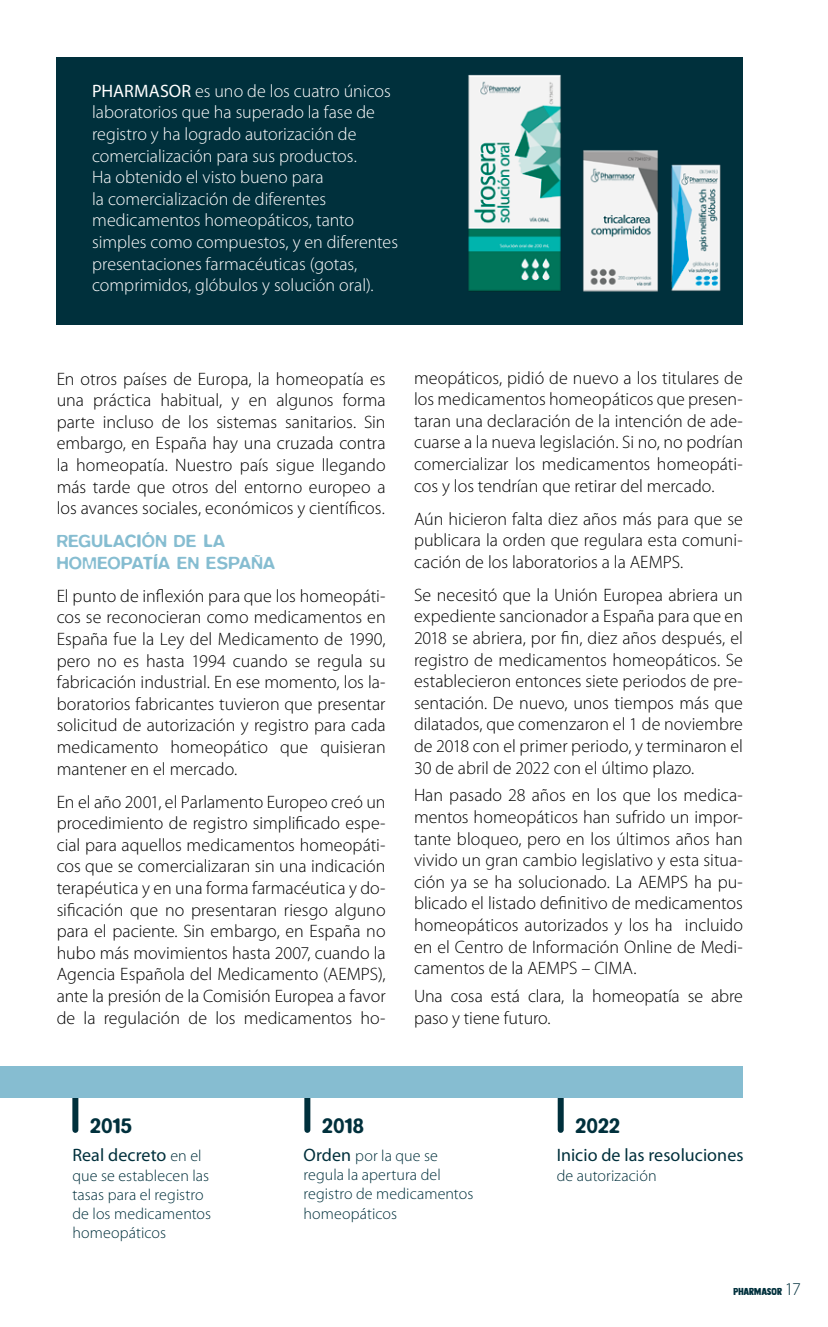
<style>
.page{position:relative;width:828px;height:1327px;background:#fff}
.page>*{position:absolute;margin:0;border:0;box-sizing:border-box;transform-origin:0 0}
.t1{font:500 22px "Blur";letter-spacing:.005em;color:#00303c}
.t2{font:300 18px/21.6px "Myriad Pro";color:#000;text-align:justify}
.t3{font:300 18px/21.6px "Myriad Pro";color:#fff}
.t4{font:18px "Myriad Pro";letter-spacing:.005em;color:#00303c}
.t5{font:500 18px/21.6px "Blur";letter-spacing:.02em;color:#86bdd1}
.t6{font:300 16px/19.2px "Myriad Pro";letter-spacing:.005em;color:#00303c}
.t7{font:10px "DK Longreach";color:#00303c}
.s1{font-weight:400}
.s2{font-weight:300;font-size:16px}
.s3{font-weight:400;font-size:18px}
.s4{font-family:"Myriad Pro";font-weight:300;font-size:18px}
</style>
<div class="page">
<div style="left:72px;top:1092px;width:6px;height:38px;background:#00303c"></div>
<div style="left:304px;top:1092px;width:6px;height:38px;background:#00303c"></div>
<div style="left:558px;top:1092px;width:6px;height:38px;background:#00303c"></div>
<div style="left:57px;top:57px;width:686px;height:268px;background:#00303c"></div>
<img style="left:468px;top:74px;width:93px;height:218px">
<img style="left:583px;top:150px;width:76px;height:142px">
<img style="left:671px;top:164px;width:50px;height:128px">
<div style="left:0;top:1066px;width:743px;height:31px;background:#86bdd1"></div>
<p class="t3" style="left:92px;top:80px;width:307px"><span class="s1">PHARMASOR</span> es uno de los cuatro únicos laboratorios que ha superado la fase de registro y ha logrado autorización de comercialización para sus productos.<br>Ha obtenido el visto bueno para<br>la comercialización de diferentes medicamentos homeopáticos, tanto simples como compuestos, y en diferentes presentaciones farmacéuticas (gotas, comprimidos, glóbulos y solución oral).</p>
<p class="t2" style="left:57px;top:368px;width:330px">En otros países de Europa, la homeopatía es una práctica habitual, y en algunos forma parte incluso de los sistemas sanitarios. Sin embargo, en España hay una cruzada contra la homeopatía. Nuestro país sigue llegando más tarde que otros del entorno europeo a los avances sociales, económicos y científicos.</p>
<p class="t5" style="left:57px;top:530px;width:220px">REGULACIÓN DE LA<br>HOMEOPATÍA EN ESPAÑA</p>
<p class="t2" style="left:57px;top:585px;width:330px">El punto de inflexión para que los homeopáti&shy;cos se reconocieran como medicamentos en España fue la Ley del Medicamento de 1990, pero no es hasta 1994 cuando se regula su fabricación industrial. En ese momento, los la&shy;boratorios fabricantes tuvieron que presentar solicitud de autorización y registro para cada medicamento homeopático que quisieran mantener en el mercado.</p>
<p class="t2" style="left:57px;top:790px;width:330px">En el año 2001, el Parlamento Europeo creó un procedimiento de registro simplificado espe&shy;cial para aquellos medicamentos homeopáti&shy;cos que se comercializaran sin una indicación terapéutica y en una forma farmacéutica y do&shy;sificación que no presentaran riesgo alguno para el paciente. Sin embargo, en España no hubo más movimientos hasta 2007, cuando la Agencia Española del Medicamento (AEMPS), ante la presión de la Comisión Europea a favor de la regulación de los medicamentos ho-</p>
<p class="t2" style="left:414px;top:366px;width:330px">meopáticos, pidió de nuevo a los titulares de los medicamentos homeopáticos que presen&shy;taran una declaración de la intención de ade&shy;cuarse a la nueva legislación. Si no, no podrían comercializar los medicamentos homeopáti&shy;cos y los tendrían que retirar del mercado.</p>
<p class="t2" style="left:414px;top:507px;width:330px">Aún hicieron falta diez años más para que se publicara la orden que regulara esta comuni&shy;cación de los laboratorios a la AEMPS.</p>
<p class="t2" style="left:414px;top:584px;width:330px">Se necesitó que la Unión Europea abriera un expediente sancionador a España para que en 2018 se abriera, por fin, diez años después, el registro de medicamentos homeopáticos. Se establecieron entonces siete periodos de pre&shy;sentación. De nuevo, unos tiempos más que dilatados, que comenzaron el 1 de noviembre de 2018 con el primer periodo, y terminaron el 30 de abril de 2022 con el último plazo.</p>
<p class="t2" style="left:414px;top:784px;width:330px">Han pasado 28 años en los que los medica&shy;mentos homeopáticos han sufrido un impor&shy;tante bloqueo, pero en los últimos años han vivido un gran cambio legislativo y esta situa&shy;ción ya se ha solucionado. La AEMPS ha pu&shy;blicado el listado definitivo de medicamentos homeopáticos autorizados y los ha incluido en el Centro de Información Online de Medi&shy;camentos de la AEMPS – CIMA.</p>
<p class="t2" style="left:414px;top:985px;width:330px">Una cosa está clara, la homeopatía se abre paso y tiene futuro.</p>
<p class="t1" style="left:90px;top:1112px;width:43px">2015</p>
<p class="t1" style="left:322px;top:1112px;width:43px">2018</p>
<p class="t1" style="left:575px;top:1112px;width:46px">2022</p>
<p class="t4" style="left:72px;top:1144px;width:131px">Real decreto <span class="s2">en el</span></p>
<p class="t6" style="left:72px;top:1165px;width:140px">que se establecen las tasas para el registro de los medicamentos homeopáticos</p>
<p class="t6" style="left:303px;top:1146px;width:171px"><span class="s3">Orden</span> por la que se regula la apertura del registro de medicamentos homeopáticos</p>
<p class="t4" style="left:557px;top:1144px;width:188px">Inicio de las resoluciones</p>
<p class="t6" style="left:557px;top:1165px;width:101px">de autorización</p>
<p class="t7" style="left:733px;top:1285px;width:69px">PHARMASOR <span class="s4">17</span></p>
</div>
